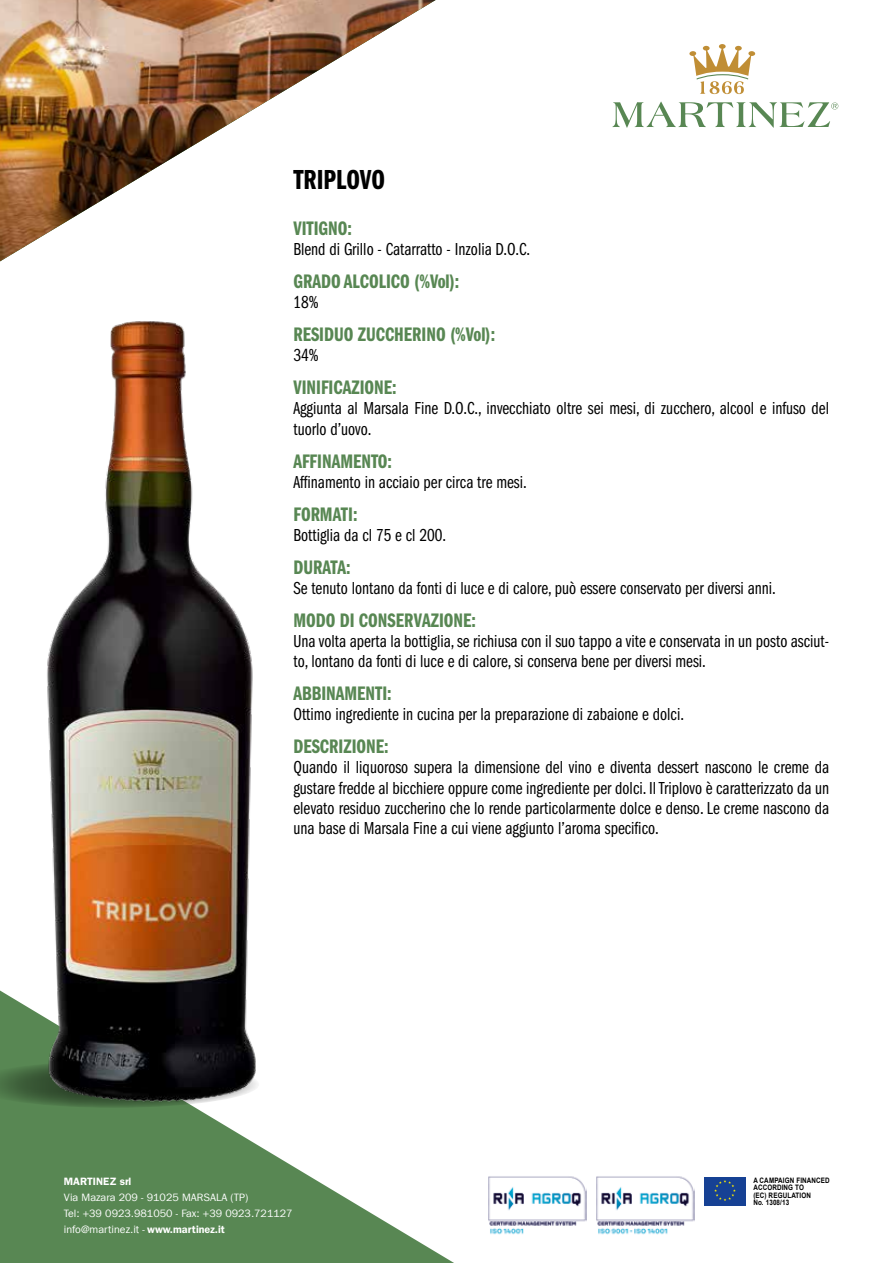
<style>
.page{position:relative;width:893px;height:1263px;background:#fff}
.page>*{position:absolute;margin:0;border:0;box-sizing:border-box;transform-origin:0 0}
.t1{font:28.5px "Franklin Gothic Demi Cmpr";color:#000}
.t2{font:20.25px "ITC Franklin Gothic Std Dm Cp";color:#588753}
.t3{font:18px/20.2px "ITC Franklin Gothic Std Bk Cp";color:#000}
.t4{font:10.65px/16px "Franklin Gothic LT Com";color:#fff}
.t5{font:600 10.65px "Franklin Gothic";color:#fff}
.t6{font:700 7.5px/7.5px "Arial";letter-spacing:.02em;color:#000;scale:.84 1}
.s1{font-family:"Franklin Gothic";font-weight:600}
</style>
<div class="page">
<svg style="left:612px;top:102px;width:226px;height:26px"></svg>
<svg style="left:689px;top:44px;width:66px;height:50px"></svg>
<div style="left:704px;top:1177px;width:42px;height:29px;background:#164194"></div>
<svg style="left:714px;top:1180px;width:22px;height:21px"></svg>
<img style="left:488px;top:1176px;width:98px;height:59px">
<img style="left:596px;top:1176px;width:98px;height:59px">
<svg style="left:0;top:990px;width:454px;height:273px;fill:#588753"></svg>
<img style="left:0;top:0;width:436px;height:262px">
<svg style="left:0;top:1061px;width:30px;height:47px"></svg>
<img style="left:30px;top:321px;width:239px;height:805px">
<h1 class="t1" style="left:293px;top:164px;width:93px">TRIPLOVO</h1>
<p class="t2" style="left:293px;top:217px;width:60px">VITIGNO:</p>
<p class="t3" style="left:293px;top:239px;width:238px">Blend di Grillo - Catarratto - Inzolia D.O.C.</p>
<p class="t2" style="left:293px;top:270px;width:167px">GRADO ALCOLICO (%Vol):</p>
<p class="t3" style="left:293px;top:293px;width:27px">18%</p>
<p class="t2" style="left:293px;top:323px;width:203px">RESIDUO ZUCCHERINO (%Vol):</p>
<p class="t3" style="left:293px;top:346px;width:27px">34%</p>
<p class="t2" style="left:293px;top:376px;width:105px">VINIFICAZIONE:</p>
<p class="t3" style="left:293px;top:399px;width:537px">Aggiunta al Marsala Fine D.O.C., invecchiato oltre sei mesi, di zucchero, alcool e infuso del tuorlo d’uovo.</p>
<p class="t2" style="left:293px;top:450px;width:100px">AFFINAMENTO:</p>
<p class="t3" style="left:293px;top:472px;width:235px">Affinamento in acciaio per circa tre mesi.</p>
<p class="t2" style="left:293px;top:503px;width:66px">FORMATI:</p>
<p class="t3" style="left:293px;top:525px;width:154px">Bottiglia da cl 75 e cl 200.</p>
<p class="t2" style="left:293px;top:556px;width:59px">DURATA:</p>
<p class="t3" style="left:293px;top:578px;width:484px">Se tenuto lontano da fonti di luce e di calore, può essere conservato per diversi anni.</p>
<p class="t2" style="left:293px;top:609px;width:184px">MODO DI CONSERVAZIONE:</p>
<p class="t3" style="left:293px;top:631px;width:537px">Una volta aperta la bottiglia, se richiusa con il suo tappo a vite e conservata in un posto asciut&shy;to, lontano da fonti di luce e di calore, si conserva bene per diversi mesi.</p>
<p class="t2" style="left:293px;top:682px;width:100px">ABBINAMENTI:</p>
<p class="t3" style="left:293px;top:704px;width:392px">Ottimo ingrediente in cucina per la preparazione di zabaione e dolci.</p>
<p class="t2" style="left:293px;top:735px;width:97px">DESCRIZIONE:</p>
<p class="t3" style="left:293px;top:757px;width:537px;text-align:justify">Quando il liquoroso supera la dimensione del vino e diventa dessert nascono le creme da gustare fredde al bicchiere oppure come ingrediente per dolci. Il Triplovo è caratterizzato da un elevato residuo zuccherino che lo rende particolarmente dolce e denso. Le creme nascono da una base di Marsala Fine a cui viene aggiunto l’aroma specifico.</p>
<p class="t5" style="left:64px;top:1175px;width:69px">MARTINEZ srl</p>
<p class="t4" style="left:64px;top:1189px;width:230px">Via Mazara 209 - 91025 MARSALA (TP)<br>Tel: +39 0923.981050 - Fax: +39 0923.721127 info@martinez.it - <span class="s1">www.martinez.it</span></p>
<p class="t6" style="left:753px;top:1177px;width:93px">A CAMPAIGN FINANCED<br>ACCORDING TO<br>(EC) REGULATION<br>No. 1308/13</p>
</div>
